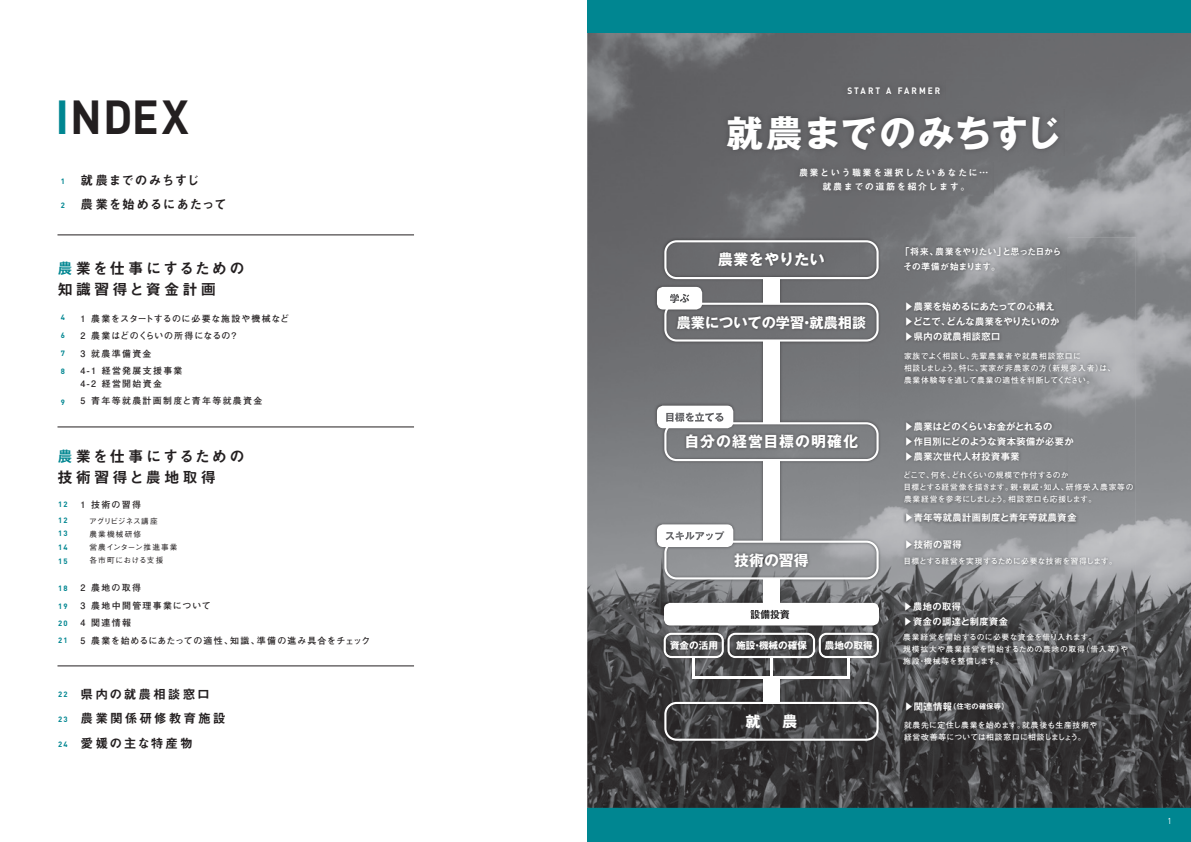
<style>
.page{position:relative;width:1191px;height:842px;background:#fff}
.page>*{position:absolute;margin:0;border:0;box-sizing:border-box;transform-origin:0 0}
.t1{font:700 47.1px "DIN";letter-spacing:.025em;color:#231f20;scale:.95 1}
.t2{font:700 36.4px "Gothic MB101 Pro";letter-spacing:.025em;color:#fff}
.t3{font:15.3px/21px "Midashi Go Pro MB31";letter-spacing:.16em;color:#231f20}
.t4{font:700 14.9px "Gothic MB101 Pro";letter-spacing:.03em;color:#fff}
.t5{font:700 14.9px "Gothic MB101 Pro";letter-spacing:.075em;color:#fff}
.t6{font:700 14.2px "Gothic MB101 Pro";color:#fff}
.t7{font:12.8px/24.8px "Midashi Go Pro MB31";letter-spacing:.15em;color:#231f20}
.t8{font:12.8px/24.1px "Midashi Go Pro MB31";letter-spacing:.045em;color:#231f20}
.t9{font:700 9.6px "Gothic MB101 Pro";color:#fff}
.t10{font:700 9.2px/14.8px "Gothic MB101 Pro De";letter-spacing:.05em;color:#fff}
.t11{font:9.2px/13.5px "Midashi Go Pro MB31";letter-spacing:.15em;color:#fff;text-align:center}
.t12{font:9.2px/14.8px "Midashi Go Pro MB31";letter-spacing:-.065em;color:#fff}
.t13{font:700 9.2px "DIN";letter-spacing:.25em;color:#fff;scale:.9 1}
.t14{font:700 8.9px/17.5px "Futo Go B101 Pro";letter-spacing:.13em;color:#231f20}
.t15{font:700 8.9px/17.5px "Futo Go B101 Pro";letter-spacing:.095em;color:#231f20}
.t16{font:700 8.9px/17.5px "Futo Go B101 Pro";letter-spacing:.15em;color:#231f20}
.t17{font:8.5px "DIN";color:#fff;scale:.95 1}
.t18{font:700 7.8px/12px "Futo Go B101 Pro";letter-spacing:.045em;color:#fff}
.t19{font:700 7.8px/12px "Futo Go B101 Pro";letter-spacing:.025em;color:#fff}
.t20{font:700 7.8px/12px "Futo Go B101 Pro";letter-spacing:.08em;color:#fff}
.t21{font:500 7.7px/13.1px "Gothic BBB Pro";letter-spacing:.065em;color:#231f20}
.t22{font:700 7.7px/13.7px "DIN";letter-spacing:.15em;color:#008691}
.t23{font:700 7.1px "Gothic MB101 Pro De";letter-spacing:.05em;color:#fff}
.s1{color:#008691}
.s2{font-size:9.2px}
</style>
<div class="page">
<img style="left:587px;top:33px;width:604px;height:775px">
<img style="left:721px;top:110px;width:343px;height:46px">
<div style="left:841px;top:81px;width:105px;height:19px;background:#646467"></div>
<img style="left:794px;top:163px;width:199px;height:33px">
<img style="left:654px;top:237px;width:481px;height:507px">
<div style="left:763px;top:278px;width:17px;height:25px;background:#fff"></div>
<div style="left:763px;top:340px;width:17px;height:83px;background:#fff"></div>
<div style="left:763px;top:461px;width:17px;height:80px;background:#fff"></div>
<div style="left:763px;top:578px;width:17px;height:26px;background:#fff"></div>
<div style="left:763px;top:677px;width:17px;height:25px;background:#fff"></div>
<hr style="left:770px;top:656px;width:2px;height:23px;background:#fff">
<hr style="left:692px;top:656px;width:3px;height:23px;background:#fff">
<hr style="left:694px;top:677px;width:156px;height:2px;background:#fff">
<hr style="left:847px;top:656px;width:3px;height:23px;background:#fff">
<div style="left:664px;top:240px;width:214px;height:39px;border:2px solid #fff;border-radius:11px"></div>
<div style="left:664px;top:303px;width:214px;height:39px;border:2px solid #fff;border-radius:11px"></div>
<div style="left:664px;top:422px;width:214px;height:39px;border:2px solid #fff;border-radius:11px"></div>
<div style="left:664px;top:541px;width:214px;height:38px;border:2px solid #fff;border-radius:11px"></div>
<div style="left:663px;top:633px;width:61px;height:25px;border:2px solid #fff;border-radius:7px"></div>
<div style="left:727px;top:633px;width:88px;height:25px;border:2px solid #fff;border-radius:7px"></div>
<div style="left:818px;top:633px;width:61px;height:25px;border:2px solid #fff;border-radius:7px"></div>
<div style="left:664px;top:702px;width:214px;height:39px;border:2px solid #fff;border-radius:11px"></div>
<svg style="left:657px;top:287px;width:45px;height:22px"></svg>
<svg style="left:657px;top:524px;width:76px;height:23px"></svg>
<svg style="left:664px;top:603px;width:215px;height:22px"></svg>
<svg style="left:657px;top:406px;width:76px;height:22px"></svg>
<div style="left:587px;top:0;width:604px;height:33px;background:#008691"></div>
<div style="left:587px;top:808px;width:604px;height:34px;background:#008691"></div>
<img style="left:903px;top:511px;width:176px;height:14px">
<hr style="left:57px;top:427px;width:357px;height:1px;background:#231f20">
<hr style="left:57px;top:235px;width:357px;height:1px;background:#231f20">
<hr style="left:57px;top:666px;width:357px;height:1px;background:#231f20">
<h1 class="t1" style="left:55px;top:86px;width:142px"><span class="s1">I</span>NDEX</h1>
<p class="t22" style="left:61px;top:174px;width:6px">1</p>
<p class="t22" style="left:61px;top:198px;width:6px">2</p>
<h3 class="t8" style="left:81px;top:167px;width:148px">就農までのみちすじ<br>農業を始めるにあたって</h3>
<h3 class="t3" style="left:57px;top:256px;width:189px"><span class="s1">農</span>業を仕事にするための知識習得と資金計画</h3>
<p class="t22" style="left:61px;top:310px;width:6px">4</p>
<p class="t22" style="left:61px;top:328px;width:6px">6</p>
<p class="t22" style="left:61px;top:346px;width:6px">7</p>
<p class="t22" style="left:61px;top:364px;width:6px">8</p>
<p class="t22" style="left:61px;top:395px;width:6px">9</p>
<p class="t15" style="left:81px;top:309px;width:210px">1 農業をスタートするのに必要な施設や機械など<br>2 農業はどのくらいの所得になるの？<br>3 就農準備資金<br>4-1 経営発展支援事業</p>
<p class="t16" style="left:81px;top:373px;width:183px">4-2 経営開始資金<br>5 青年等就農計画制度と青年等就農資金</p>
<h3 class="t3" style="left:57px;top:444px;width:189px"><span class="s1">農</span>業を仕事にするための技術習得と農地取得</h3>
<p class="t22" style="left:58px;top:496px;width:11px;line-height:16.4px">12<br>12</p>
<p class="t22" style="left:58px;top:526px;width:11px;text-align:justify">13<br>14<br>15</p>
<p class="t22" style="left:58px;top:581px;width:11px">18</p>
<p class="t22" style="left:58px;top:599px;width:11px">19</p>
<p class="t22" style="left:58px;top:616px;width:11px">20</p>
<p class="t22" style="left:58px;top:633px;width:11px">21</p>
<p class="t14" style="left:81px;top:495px;width:62px">1 技術の習得</p>
<p class="t21" style="left:81px;top:514px;width:98px;text-indent:8px">アグリビジネス講座<br>　農業機械研修<br>　営農インターン推進事業　各市町における支援</p>
<p class="t14" style="left:81px;top:578px;width:291px">2 農地の取得<br>3 農地中間管理事業について<br>4 関連情報<br>5 農業を始めるにあたっての適性、知識、準備の進み具合をチェック</p>
<p class="t22" style="left:58px;top:687px;width:11px">22</p>
<p class="t22" style="left:58px;top:712px;width:11px">23</p>
<p class="t22" style="left:58px;top:736px;width:11px">24</p>
<h3 class="t7" style="left:81px;top:680px;width:146px">県内の就農相談窓口農業関係研修教育施設愛媛の主な特産物</h3>
<p class="t13" style="left:847px;top:84px;width:105px">START A FARMER</p>
<h2 class="t2" style="left:726px;top:102px;width:336px">就農までのみちすじ</h2>
<p class="t11" style="left:799px;top:165px;width:191px">農業という職業を選択したいあなたに…就農までの道筋を紹介します。</p>
<h3 class="t4" style="left:718px;top:247px;width:108px">農業をやりたい</h3>
<h3 class="t6" style="left:676px;top:310px;width:191px">農業についての学習・就農相談</h3>
<h3 class="t5" style="left:684px;top:429px;width:175px">自分の経営目標の明確化</h3>
<h3 class="t4" style="left:734px;top:547px;width:76px">技術の習得</h3>
<p class="t9" style="left:670px;top:637px;width:49px">資金の活用</p>
<p class="t9" style="left:736px;top:637px;width:72px">施設・機械の確保</p>
<p class="t9" style="left:824px;top:637px;width:49px">農地の取得</p>
<h3 class="t4" style="left:745px;top:709px;width:16px">就</h3>
<h3 class="t4" style="left:782px;top:709px;width:16px">農</h3>
<p class="t12" style="left:903px;top:243px;width:160px;text-indent:-3px">「将来、農業をやりたい」と思った日からその準備が始まります。</p>
<p class="t10" style="left:904px;top:298px;width:157px">▶農業を始めるにあたっての心構え▶どこで、どんな農業をやりたいのか▶県内の就農相談窓口</p>
<p class="t20" style="left:904px;top:349px;width:213px">家族でよく相談し、先輩農業者や就農相談窓口に<br>相談しましょう。特に、実家が非農家の方（新規参入者）は、農業体験等を通して農業の適性を判断してください。</p>
<p class="t10" style="left:904px;top:418px;width:171px">▶農業はどのくらいお金がとれるの<br>▶作目別にどのような資本装備が必要か▶農業次世代人材投資事業</p>
<p class="t19" style="left:903px;top:468px;width:232px">どこで、何を、どれくらいの規模で作付するのか<br>目標とする経営像を描きます。親・親戚・知人、研修受入農家等の農業経営を参考にしましょう。相談窓口も応援します。</p>
<p class="t10" style="left:904px;top:509px;width:174px">▶青年等就農計画制度と青年等就農資金</p>
<p class="t10" style="left:904px;top:536px;width:59px">▶技術の習得</p>
<p class="t19" style="left:903px;top:554px;width:215px">目標とする経営を実現するために必要な技術を習得します。</p>
<p class="t10" style="left:903px;top:598px;width:106px">▶農地の取得<br>▶資金の調達と制度資金</p>
<p class="t18" style="left:903px;top:630px;width:226px">農業経営を開始するのに必要な資金を借り入れます。<br>規模拡大や農業経営を開始するための農地の取得（借入等）や施設・機械等を整備します。</p>
<p class="t23" style="left:904px;top:701px;width:106px"><span class="s2">▶関連情報</span>（住宅の確保等）</p>
<p class="t18" style="left:904px;top:718px;width:195px">就農先に定住し農業を始めます。就農後も生産技術や経営改善等については相談窓口に相談しましょう。</p>
<p class="t17" style="left:1167px;top:815px;width:6px">1</p>
</div>
